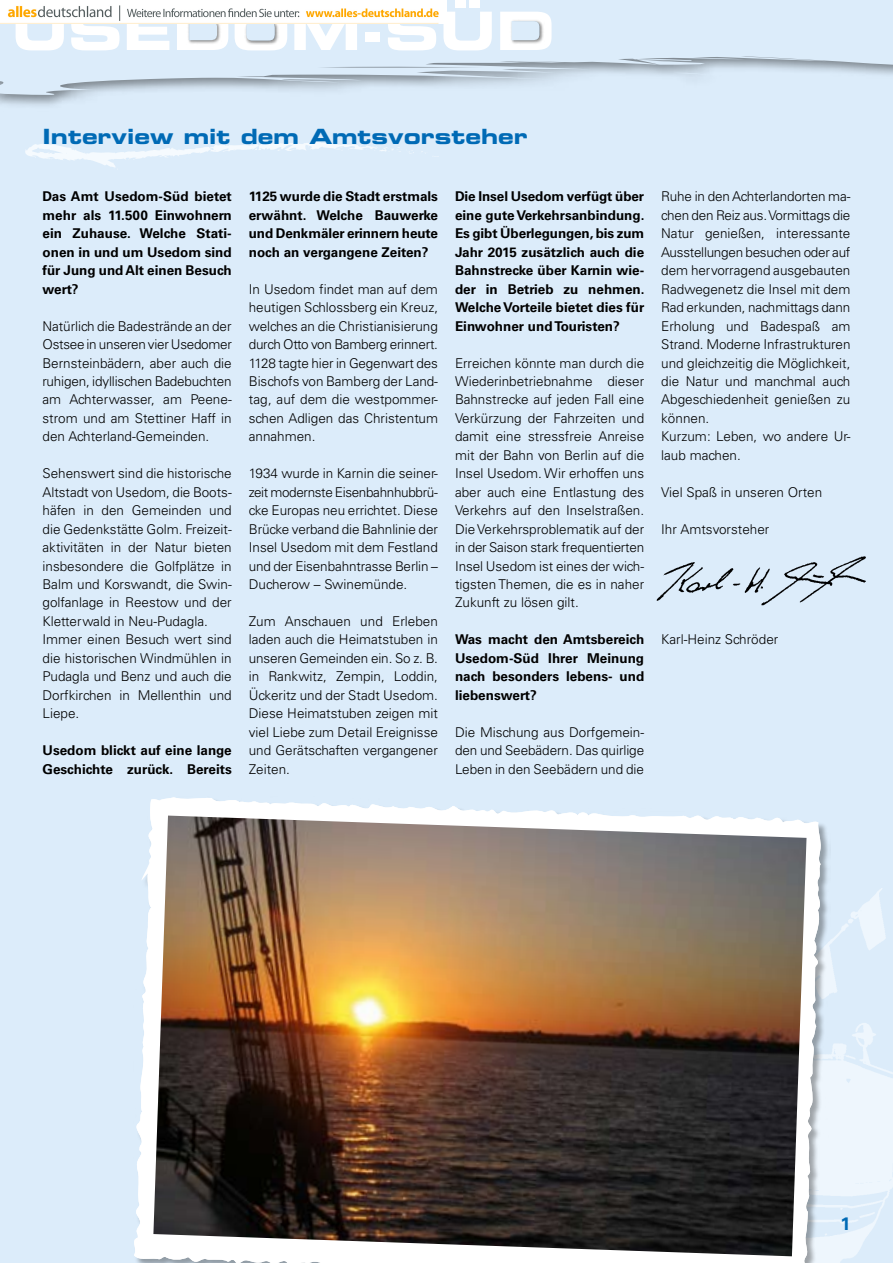
<style>
.page{position:relative;width:893px;height:1263px;background:#dcecfa}
.page>*{position:absolute;margin:0;border:0;box-sizing:border-box;transform-origin:0 0}
.t1{font:21px "Eurostile Bold Extended Two";color:#006ab5}
.t2{font:300 13.5px/18.5px "Univers";color:#000}
.t3{font:700 13.5px/18.5px "Univers";color:#000;text-align:justify}
</style>
<div class="page">
<img style="left:830px;top:889px;width:63px;height:374px">
<svg style="left:134px;top:797px;width:688px;height:466px"></svg>
<img style="left:153px;top:815px;width:653px;height:441px">
<svg style="left:0;top:0;width:893px;height:105px"></svg>
<svg style="left:16px;top:24px;width:48px;height:26px"></svg>
<svg style="left:71px;top:24px;width:49px;height:26px"></svg>
<svg style="left:127px;top:24px;width:42px;height:26px"></svg>
<svg style="left:235px;top:24px;width:52px;height:26px"></svg>
<svg style="left:294px;top:24px;width:63px;height:26px"></svg>
<div style="left:365px;top:32px;width:15px;height:9px;background:#fff"></div>
<svg style="left:388px;top:24px;width:48px;height:26px"></svg>
<div style="left:455px;top:0;width:10px;height:8px;background:#fff"></div>
<div style="left:470px;top:0;width:10px;height:8px;background:#fff"></div>
<svg style="left:443px;top:12px;width:49px;height:38px"></svg>
<svg style="left:177px;top:24px;width:51px;height:26px"></svg>
<div style="left:244px;top:19px;width:36px;height:26px;background:#000;opacity:.45"></div>
<div style="left:246px;top:21px;width:29px;height:20px;background:#dcecfa;border-radius:7px"></div>
<svg style="left:500px;top:12px;width:52px;height:38px"></svg>
<svg style="left:25px;top:142px;width:398px;height:26px"></svg>
<img style="left:656px;top:556px;width:210px;height:50px">
<img style="left:0;top:0;width:446px;height:24px">
<svg style="left:842px;top:1217px;width:6px;height:13px"></svg>
<h1 class="t1" style="left:43px;top:122px;width:487px">Interview mit dem Amtsvorsteher</h1>
<p class="t3" style="left:43px;top:188px;width:191px">Das Amt Usedom-Süd bietet mehr als 11 .500 Einwohnern ein Zuhause. Welche Stati&shy;onen in und um Usedom sind für Jung und Alt einen Besuch wert?</p>
<p class="t2" style="left:43px;top:317px;width:191px;text-align:justify">Natürlich die Badestrände an der Ostsee in unseren vier Usedomer Bernsteinbädern, aber auch die ruhigen, idyllischen Badebuchten am Achterwasser, am Peene&shy;strom und am Stettiner Haff in den Achterland-Gemeinden.</p>
<p class="t2" style="left:43px;top:464px;width:191px">Sehenswert sind die historische<br>Altstadt von Usedom, die Boots&shy;häfen in den Gemeinden und die Gedenkstätte Golm. Freizeit&shy;aktivitäten in der Natur bieten insbesondere die Golfplätze in<br>Balm und Korswandt, die Swin&shy;golfanlage in Reestow und der<br>Kletterwald in Neu-Pudagla.<br>Immer einen Besuch wert sind die historischen Windmühlen in<br>Pudagla und Benz und auch die<br>Dorfkirchen in Mellenthin und<br>Liepe.</p>
<p class="t3" style="left:43px;top:741px;width:191px">Usedom blickt auf eine lange<br>Geschichte zurück. Bereits</p>
<p class="t3" style="left:249px;top:188px;width:191px">11 25 wurde die Stadt erstmals erwähnt. Welche Bauwerke und Denkmäler erinnern heute noch an vergangene Zeiten?</p>
<p class="t2" style="left:249px;top:280px;width:191px">In Usedom findet man auf dem heutigen Schlossberg ein Kreuz, welches an die Christianisierung durch Otto von Bamberg erinnert.<br>1128 tagte hier in Gegenwart des<br>Bischofs von Bamberg der Land&shy;tag, auf dem die westpommer&shy;schen Adligen das Christentum annahmen.</p>
<p class="t2" style="left:249px;top:464px;width:191px;text-align:justify">1934 wurde in Karnin die seiner&shy;zeit modernste Eisenbahnhubbrü&shy;cke Europas neu errichtet. Diese Brücke verband die Bahnlinie der Insel Usedom mit dem Festland und der Eisenbahntrasse Berlin – Ducherow – Swinemünde.</p>
<p class="t2" style="left:249px;top:612px;width:191px">Zum Anschauen und Erleben laden auch die Heimatstuben in unseren Gemeinden ein. So z. B. in Rankwitz, Zempin, Loddin,<br>Ückeritz und der Stadt Usedom.<br>Diese Heimatstuben zeigen mit viel Liebe zum Detail Ereignisse und Gerätschaften vergangener<br>Zeiten.</p>
<p class="t3" style="left:455px;top:188px;width:191px">Die Insel Usedom verfügt über eine gute Verkehrsanbindung.<br>Es gibt Überlegungen, bis zum Jahr 201 5 zusätzlich auch die Bahnstrecke über Karnin wie&shy;der in Betrieb zu nehmen.<br>Welche Vorteile bietet dies für Einwohner und Touristen?</p>
<p class="t2" style="left:455px;top:353px;width:191px">Erreichen könnte man durch die<br>Wiederinbetriebnahme dieser<br>Bahnstrecke auf jeden Fall eine<br>Verkürzung der Fahrzeiten und damit eine stressfreie Anreise mit der Bahn von Berlin auf die<br>Insel Usedom. Wir erhoffen uns aber auch eine Entlastung des<br>Verkehrs auf den Inselstraßen.<br>Die Verkehrsproblematik auf der in der Saison stark frequentierten<br>Insel Usedom ist eines der wich&shy;tigsten Themen, die es in naher<br>Zukunft zu lösen gilt.</p>
<p class="t3" style="left:455px;top:630px;width:191px">Was macht den Amtsbereich Usedom-Süd Ihrer Meinung nach besonders lebens- und liebenswert?</p>
<p class="t2" style="left:455px;top:723px;width:191px;text-align:justify">Die Mischung aus Dorfgemein&shy;den und Seebädern. Das quirlige Leben in den Seebädern und die</p>
<p class="t2" style="left:661px;top:187px;width:191px">Ruhe in den Achterlandorten ma&shy;chen den Reiz aus. Vormittags die<br>Natur genießen, interessante<br>Ausstellungen besuchen oder auf dem hervorragend ausgebauten<br>Radwegenetz die Insel mit dem<br>Rad erkunden, nachmittags dann<br>Erholung und Badespaß am<br>Strand. Moderne Infrastrukturen und gleichzeitig die Möglichkeit, die Natur und manchmal auch<br>Abgeschiedenheit genießen zu können.<br>Kurzum: Leben, wo andere Ur&shy;laub machen.</p>
<p class="t2" style="left:661px;top:483px;width:163px">Viel Spaß in unseren Orten</p>
<p class="t2" style="left:661px;top:520px;width:110px">Ihr Amtsvorsteher</p>
<p class="t2" style="left:661px;top:630px;width:119px">Karl-Heinz Schröder</p>
</div>
